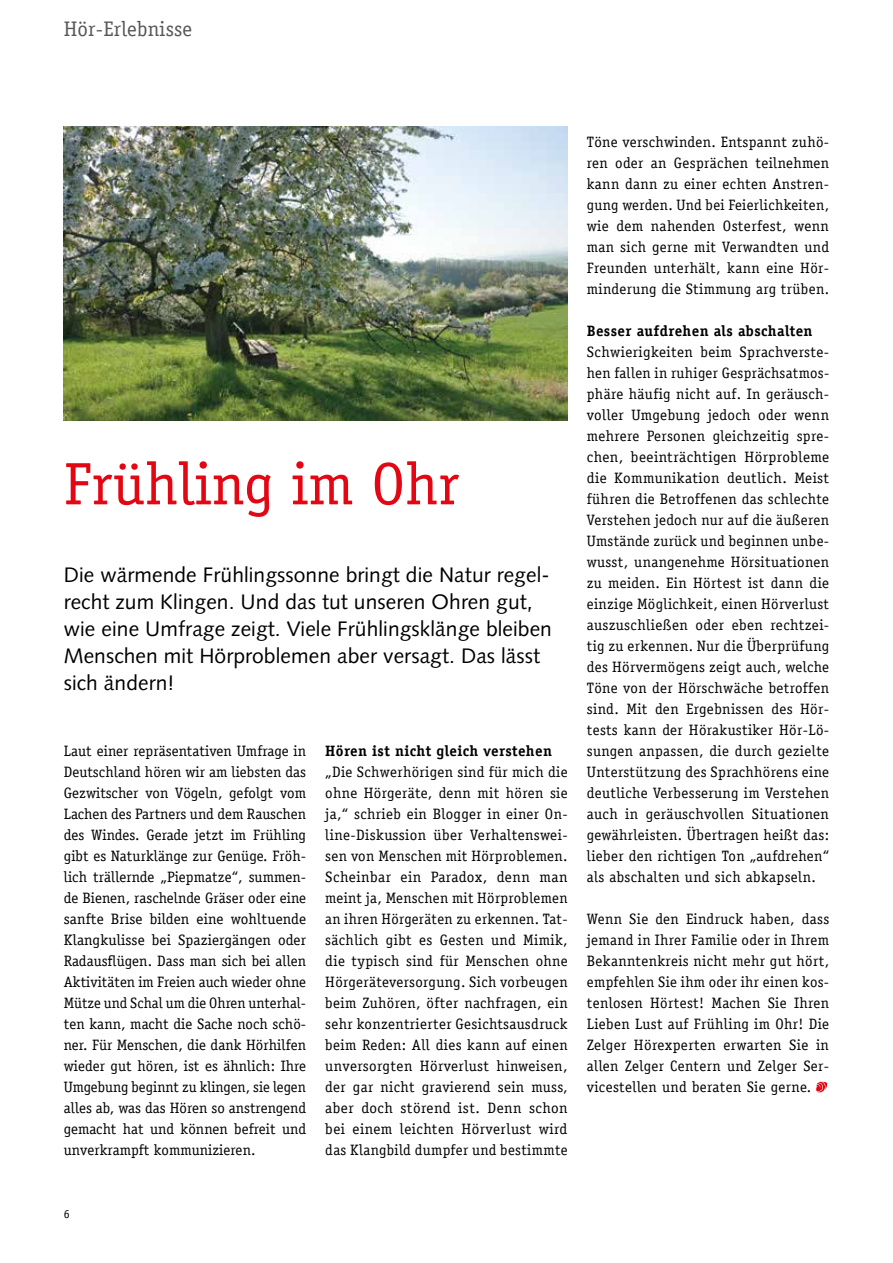
<style>
.page{position:relative;width:893px;height:1263px;background:#fff}
.page>*{position:absolute;margin:0;border:0;box-sizing:border-box;transform-origin:0 0}
.t1{font:60px "Officina Serif";color:#e30613}
.t2{font:21px/27px "Syntax";letter-spacing:.005em;color:#000}
.t3{font:21px "Officina Serif";letter-spacing:.01em;color:#575756}
.t4{font:15px/21px "Officina Serif";letter-spacing:.025em;color:#000;text-align:justify}
.t5{font:700 15px "Officina Serif";letter-spacing:.025em;color:#000}
.t6{font:12px "Officina Serif";color:#000}
</style>
<div class="page">
<svg style="left:816px;top:1082px;width:11px;height:10px"></svg>
<img style="left:64px;top:126px;width:504px;height:294px">
<h2 class="t3" style="left:64px;top:16px;width:130px">Hör-Erlebnisse</h2>
<h1 class="t1" style="left:64px;top:449px;width:397px">Frühling im Ohr</h1>
<h2 class="t2" style="left:64px;top:561px;width:490px">Die wärmende Frühlingssonne bringt die Natur regel&shy;recht zum Klingen. Und das tut unseren Ohren gut, wie eine Umfrage zeigt. Viele Frühlingsklänge bleiben Menschen mit Hörproblemen aber versagt. Das lässt sich ändern!</h2>
<p class="t4" style="left:64px;top:741px;width:244px">Laut einer repräsentativen Umfrage in Deutschland hören wir am liebsten das Gezwitscher von Vögeln, gefolgt vom Lachen des Partners und dem Rauschen des Windes. Gerade jetzt im Frühling gibt es Naturklänge zur Genüge. Fröh&shy;lich trällernde „Piepmatze“, summen&shy;de Bienen, raschelnde Gräser oder eine sanfte Brise bilden eine wohltuende Klangkulisse bei Spaziergängen oder Radausflügen. Dass man sich bei allen Aktivitäten im Freien auch wieder ohne Mütze und Schal um die Ohren unterhal&shy;ten kann, macht die Sache noch schö&shy;ner. Für Menschen, die dank Hörhilfen wieder gut hören, ist es ähnlich: Ihre Umgebung beginnt zu klingen, sie legen alles ab, was das Hören so anstrengend gemacht hat und können befreit und unverkrampft kommunizieren.</p>
<p class="t5" style="left:325px;top:742px;width:228px">Hören ist nicht gleich verstehen</p>
<p class="t4" style="left:325px;top:762px;width:244px">„Die Schwerhörigen sind für mich die ohne Hörgeräte, denn mit hören sie ja,“ schrieb ein Blogger in einer On&shy;line-Diskussion über Verhaltenswei&shy;sen von Menschen mit Hörproblemen.<br>Scheinbar ein Paradox, denn man meint ja, Menschen mit Hörproblemen an ihren Hörgeräten zu erkennen. Tat&shy;sächlich gibt es Gesten und Mimik, die typisch sind für Menschen ohne Hörgeräteversorgung. Sich vorbeugen beim Zuhören, öfter nachfragen, ein sehr konzentrierter Gesichtsausdruck beim Reden: All dies kann auf einen unversorgten Hörverlust hinweisen, der gar nicht gravierend sein muss, aber doch störend ist. Denn schon bei einem leichten Hörverlust wird das Klangbild dumpfer und bestimmte</p>
<p class="t4" style="left:587px;top:132px;width:244px">Töne verschwinden. Entspannt zuhö&shy;ren oder an Gesprächen teilnehmen kann dann zu einer echten Anstren&shy;gung werden. Und bei Feierlichkeiten, wie dem nahenden Osterfest, wenn man sich gerne mit Verwandten und Freunden unterhält, kann eine Hör&shy;minderung die Stimmung arg trüben.</p>
<p class="t5" style="left:587px;top:322px;width:227px">Besser aufdrehen als abschalten</p>
<p class="t4" style="left:587px;top:342px;width:244px">Schwierigkeiten beim Sprachverste&shy;hen fallen in ruhiger Gesprächsatmos&shy;phäre häufig nicht auf. In geräusch&shy;voller Umgebung jedoch oder wenn mehrere Personen gleichzeitig spre&shy;chen, beeinträchtigen Hörprobleme die Kommunikation deutlich. Meist führen die Betroffenen das schlechte Verstehen jedoch nur auf die äußeren Umstände zurück und beginnen unbe&shy;wusst, unangenehme Hörsituationen zu meiden. Ein Hörtest ist dann die einzige Möglichkeit, einen Hörverlust auszuschließen oder eben rechtzei&shy;tig zu erkennen. Nur die Überprüfung des Hörvermögens zeigt auch, welche Töne von der Hörschwäche betroffen sind. Mit den Ergebnissen des Hör&shy;tests kann der Hörakustiker Hör-Lö&shy;sungen anpassen, die durch gezielte Unterstützung des Sprachhörens eine deutliche Verbesserung im Verstehen auch in geräuschvollen Situationen gewährleisten. Übertragen heißt das: lieber den richtigen Ton „aufdrehen“ als abschalten und sich abkapseln.</p>
<p class="t4" style="left:587px;top:909px;width:244px">Wenn Sie den Eindruck haben, dass jemand in Ihrer Familie oder in Ihrem Bekanntenkreis nicht mehr gut hört, empfehlen Sie ihm oder ihr einen kos&shy;tenlosen Hörtest! Machen Sie Ihren Lieben Lust auf Frühling im Ohr! Die Zelger Hörexperten erwarten Sie in allen Zelger Centern und Zelger Ser&shy;vicestellen und beraten Sie gerne.</p>
<p class="t6" style="left:64px;top:1207px;width:7px">6</p>
</div>
